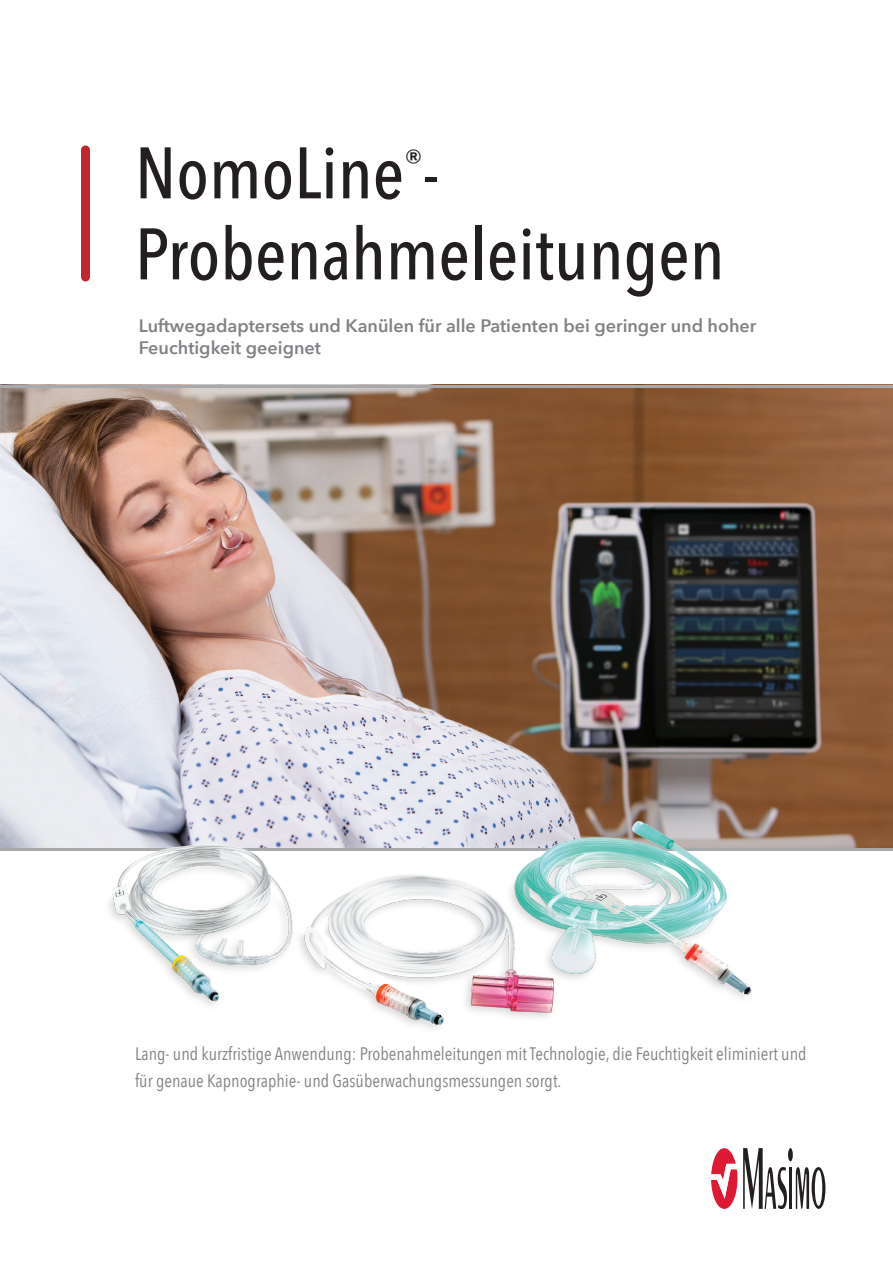
<style>
.page{position:relative;width:893px;height:1263px;background:#fff}
.page>*{position:absolute;margin:0;border:0;box-sizing:border-box;transform-origin:0 0}
.t1{font:500 72px "Avenir Next Condensed";color:#231f20}
.t2{font:500 31.5px "Avenir Next";color:#231f20}
.t3{font:18px/27px "Avenir Next Condensed";color:#808285}
.t4{font:600 18px/21.6px "Avenir Next";color:#808285}
</style>
<div class="page">
<img style="left:0;top:387px;width:893px;height:461px">
<svg style="left:711px;top:1148px;width:26px;height:61px"></svg>
<div style="left:788px;top:1148px;width:5px;height:13px;background:#231f20;border-radius:50%"></div>
<hr style="left:789px;top:1167px;width:3px;height:42px;background:#231f20">
<svg style="left:796px;top:1167px;width:29px;height:42px"></svg>
<svg style="left:743px;top:1148px;width:44px;height:61px"></svg>
<div style="left:81px;top:150px;width:9px;height:127px;background:#c0262d"></div>
<hr style="left:0;top:385px;width:893px;height:2px;background:#a8a9ad">
<hr style="left:0;top:848px;width:893px;height:2px;background:#a8a9ad">
<img style="left:101px;top:822px;width:655px;height:207px">
<p class="t1" style="left:135px;top:130px;width:306px">NomoLine -</p>
<p class="t2" style="left:404px;top:134px;width:20px">®</p>
<p class="t1" style="left:135px;top:211px;width:591px">Probenahmeleitungen</p>
<p class="t4" style="left:139px;top:315px;width:619px">Luftwegadaptersets und Kanülen für alle Patienten bei geringer und hoher<br>Feuchtigkeit geeignet</p>
<p class="t3" style="left:135px;top:1039px;width:673px">Lang- und kurzfristige Anwendung: Probenahmeleitungen mit Technologie, die Feuchtigkeit eliminiert und für genaue Kapnographie- und Gasüberwachungsmessungen sorgt.</p>
</div>
